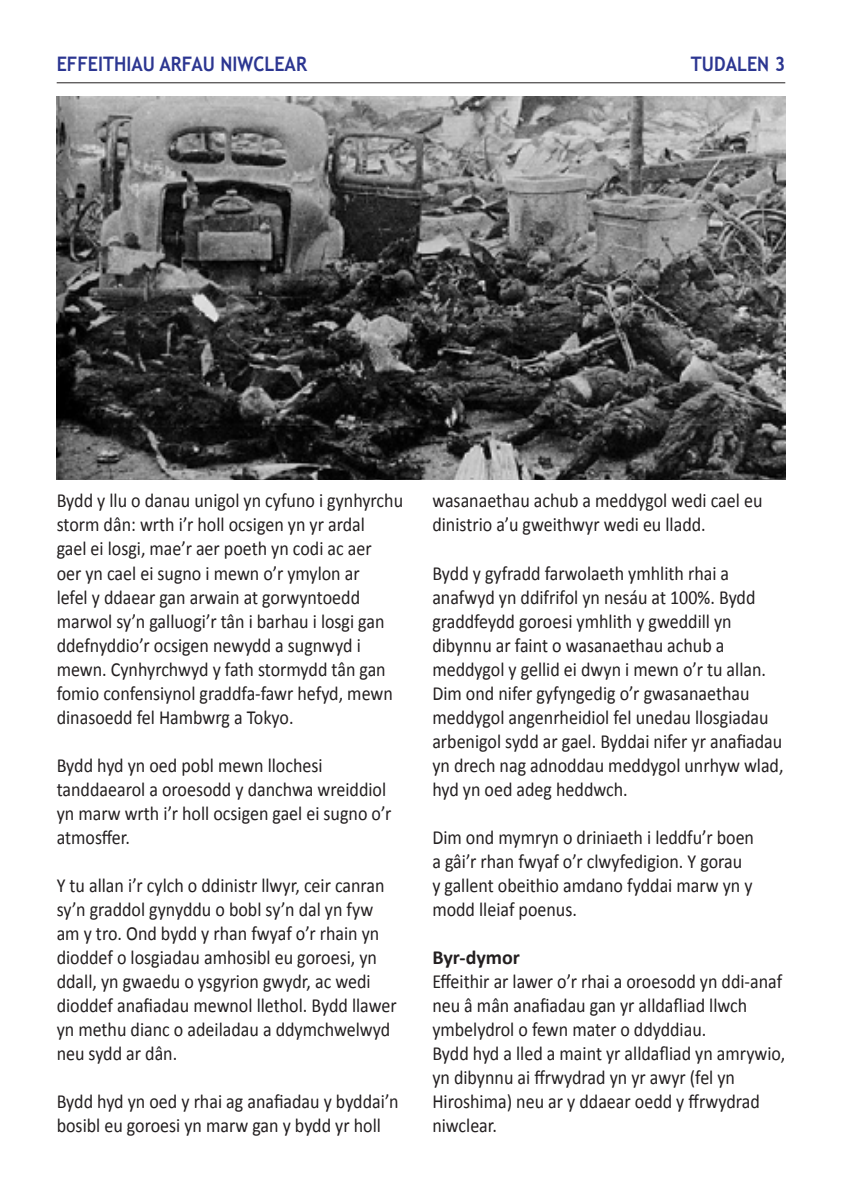
<style>
.page{position:relative;width:842px;height:1191px;background:#fff}
.page>*{position:absolute;margin:0;border:0;box-sizing:border-box;transform-origin:0 0}
.t1{font:20px/24px "Calibri";color:#231f20;scale:.9 1}
.t2{font:700 20px "Trebuchet MS";color:#2c3691;scale:.9 1}
.t3{font:700 20px "Calibri";color:#231f20}
</style>
<div class="page">
<hr style="left:57px;top:82px;width:728px;height:1px;background:#231f20">
<img style="left:57px;top:96px;width:728px;height:383px">
<p class="t2" style="left:57px;top:52px;width:280px">EFFEITHIAU ARFAU NIWCLEAR</p>
<p class="t2" style="left:691px;top:52px;width:106px">TUDALEN 3</p>
<p class="t1" style="left:57px;top:488px;width:386px">Bydd y llu o danau unigol yn cyfuno i gynhyrchu storm dân: wrth i’r holl ocsigen yn yr ardal<br>gael ei losgi, mae’r aer poeth yn codi ac aer<br>oer yn cael ei sugno i mewn o’r ymylon ar<br>lefel y ddaear gan arwain at gorwyntoedd marwol sy’n galluogi’r tân i barhau i losgi gan ddefnyddio’r ocsigen newydd a sugnwyd i mewn. Cynhyrchwyd y fath stormydd tân gan fomio confensiynol graddfa-fawr hefyd, mewn dinasoedd fel Hambwrg a Tokyo.</p>
<p class="t1" style="left:57px;top:752px;width:373px">Bydd hyd yn oed pobl mewn llochesi tanddaearol a oroesodd y danchwa wreiddiol yn marw wrth i’r holl ocsigen gael ei sugno o’r atmosffer.</p>
<p class="t1" style="left:57px;top:872px;width:379px">Y tu allan i’r cylch o ddinistr llwyr, ceir canran sy’n graddol gynyddu o bobl sy’n dal yn fyw am y tro. Ond bydd y rhan fwyaf o’r rhain yn dioddef o losgiadau amhosibl eu goroesi, yn ddall, yn gwaedu o ysgyrion gwydr, ac wedi dioddef anafiadau mewnol llethol. Bydd llawer yn methu dianc o adeiladau a ddymchwelwyd neu sydd ar dân.</p>
<p class="t1" style="left:57px;top:1088px;width:381px">Bydd hyd yn oed y rhai ag anafiadau y byddai’n bosibl eu goroesi yn marw gan y bydd yr holl</p>
<p class="t1" style="left:432px;top:488px;width:368px">wasanaethau achub a meddygol wedi cael eu dinistrio a’u gweithwyr wedi eu lladd.</p>
<p class="t1" style="left:432px;top:560px;width:392px">Bydd y gyfradd farwolaeth ymhlith rhai a anafwyd yn ddifrifol yn nesáu at 100%. Bydd graddfeydd goroesi ymhlith y gweddill yn dibynnu ar faint o wasanaethau achub a meddygol y gellid ei dwyn i mewn o’r tu allan.<br>Dim ond nifer gyfyngedig o’r gwasanaethau meddygol angenrheidiol fel unedau llosgiadau arbenigol sydd ar gael. Byddai nifer yr anafiadau yn drech nag adnoddau meddygol unrhyw wlad, hyd yn oed adeg heddwch.</p>
<p class="t1" style="left:432px;top:824px;width:359px">Dim ond mymryn o driniaeth i leddfu’r boen a gâi’r rhan fwyaf o’r clwyfedigion. Y gorau y gallent obeithio amdano fyddai marw yn y modd lleiaf poenus.</p>
<p class="t3" style="left:432px;top:943px;width:89px">Byr-dymor</p>
<p class="t1" style="left:432px;top:968px;width:390px">Effeithir ar lawer o’r rhai a oroesodd yn ddi-anaf neu â mân anafiadau gan yr alldafliad llwch ymbelydrol o fewn mater o ddyddiau.</p>
<p class="t1" style="left:432px;top:1040px;width:394px">Bydd hyd a lled a maint yr alldafliad yn amrywio, yn dibynnu ai ffrwydrad yn yr awyr (fel yn Hiroshima) neu ar y ddaear oedd y ffrwydrad niwclear.</p>
</div>
